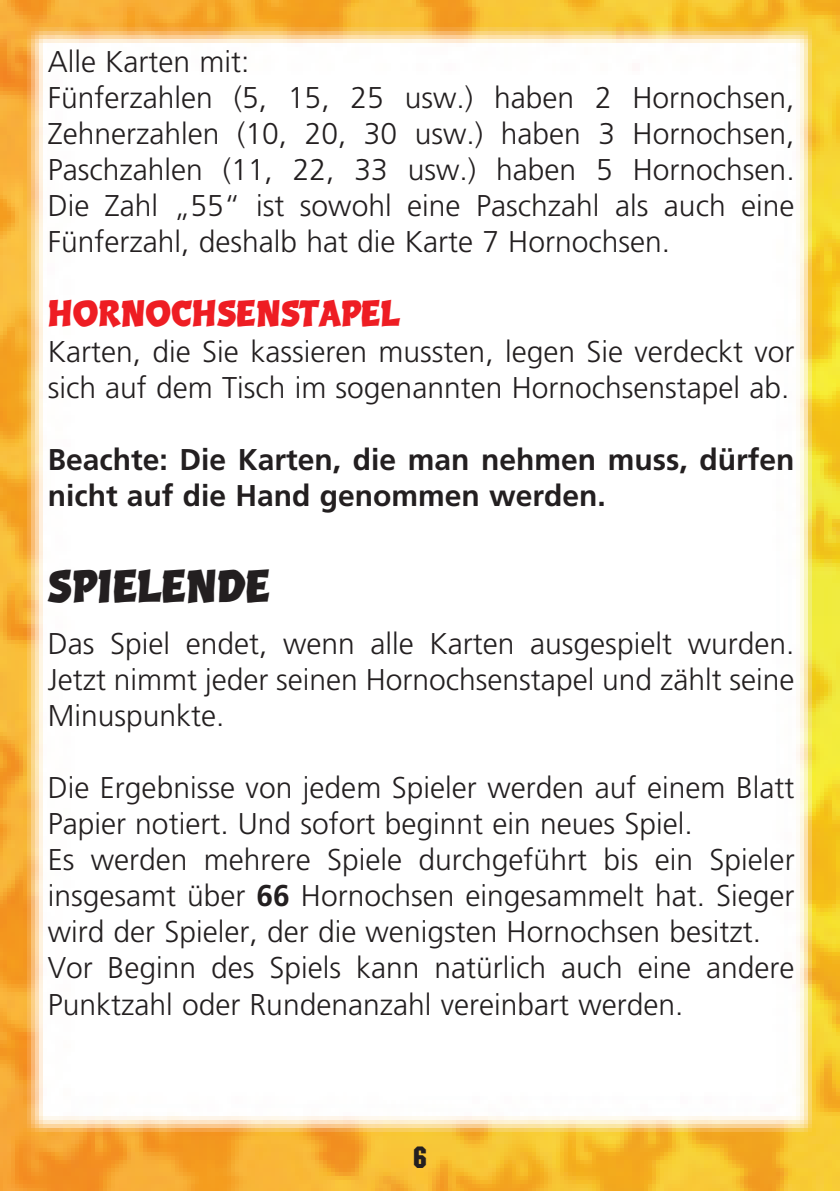
<style>
.page{position:relative;width:840px;height:1191px;background:#fff}
.page>*{position:absolute;margin:0;border:0;box-sizing:border-box;transform-origin:0 0}
.Überschrift{font:40px "Balder LL";color:#231f20}
.Überschrift_2{font:32px "Balder LL";color:#ee1d23}
.Text{font:300 30px/36px "Frutiger";color:#231f20;text-align:justify}
.Text-2{font:700 30px/36px "Frutiger";color:#231f20}
.Text-3{font:30px "Machine";color:#231f20}
.s1{font-weight:700}
</style>
<div class="page">
<img style="left:0;top:0;width:839px;height:1191px">
<p class="Text" style="left:48px;top:43px;width:203px">Alle Karten mit:</p>
<p class="Text" style="left:48px;top:79px;width:748px">Fünferzahlen (5, 15, 25 usw.) haben 2 Hornochsen, Zehnerzahlen (10, 20, 30 usw.) haben 3 Hornochsen, Paschzahlen (11, 22, 33 usw.) haben 5 Hornochsen.<br>Die Zahl „55“ ist sowohl eine Paschzahl als auch eine Fünferzahl, deshalb hat die Karte 7 Hornochsen.</p>
<p class="Überschrift_2" style="left:48px;top:292px;width:353px">HORNOCHSENSTAPEL</p>
<p class="Text" style="left:48px;top:334px;width:747px">Karten, die Sie kassieren mussten, legen Sie verdeckt vor sich auf dem Tisch im sogenannten Hornochsenstapel ab.</p>
<p class="Text-2" style="left:48px;top:441px;width:747px">Beachte: Die Karten, die man nehmen muss, dürfen nicht auf die Hand genommen werden.</p>
<p class="Überschrift" style="left:48px;top:560px;width:224px">SPIELENDE</p>
<p class="Text" style="left:48px;top:626px;width:748px">Das Spiel endet, wenn alle Karten ausgespielt wurden.<br>Jetzt nimmt jeder seinen Hornochsenstapel und zählt seine Minuspunkte.</p>
<p class="Text" style="left:48px;top:770px;width:747px">Die Ergebnisse von jedem Spieler werden auf einem Blatt<br>Papier notiert. Und sofort beginnt ein neues Spiel.</p>
<p class="Text" style="left:48px;top:842px;width:748px">Es werden mehrere Spiele durchgeführt bis ein Spieler insgesamt über <span class="s1">66</span> Hornochsen eingesammelt hat. Sieger wird der Spieler, der die wenigsten Hornochsen besitzt.</p>
<p class="Text" style="left:48px;top:950px;width:748px">Vor Beginn des Spiels kann natürlich auch eine andere<br>Punktzahl oder Rundenanzahl vereinbart werden.</p>
<p class="Text-3" style="left:413px;top:1140px;width:15px">6</p>
</div>
